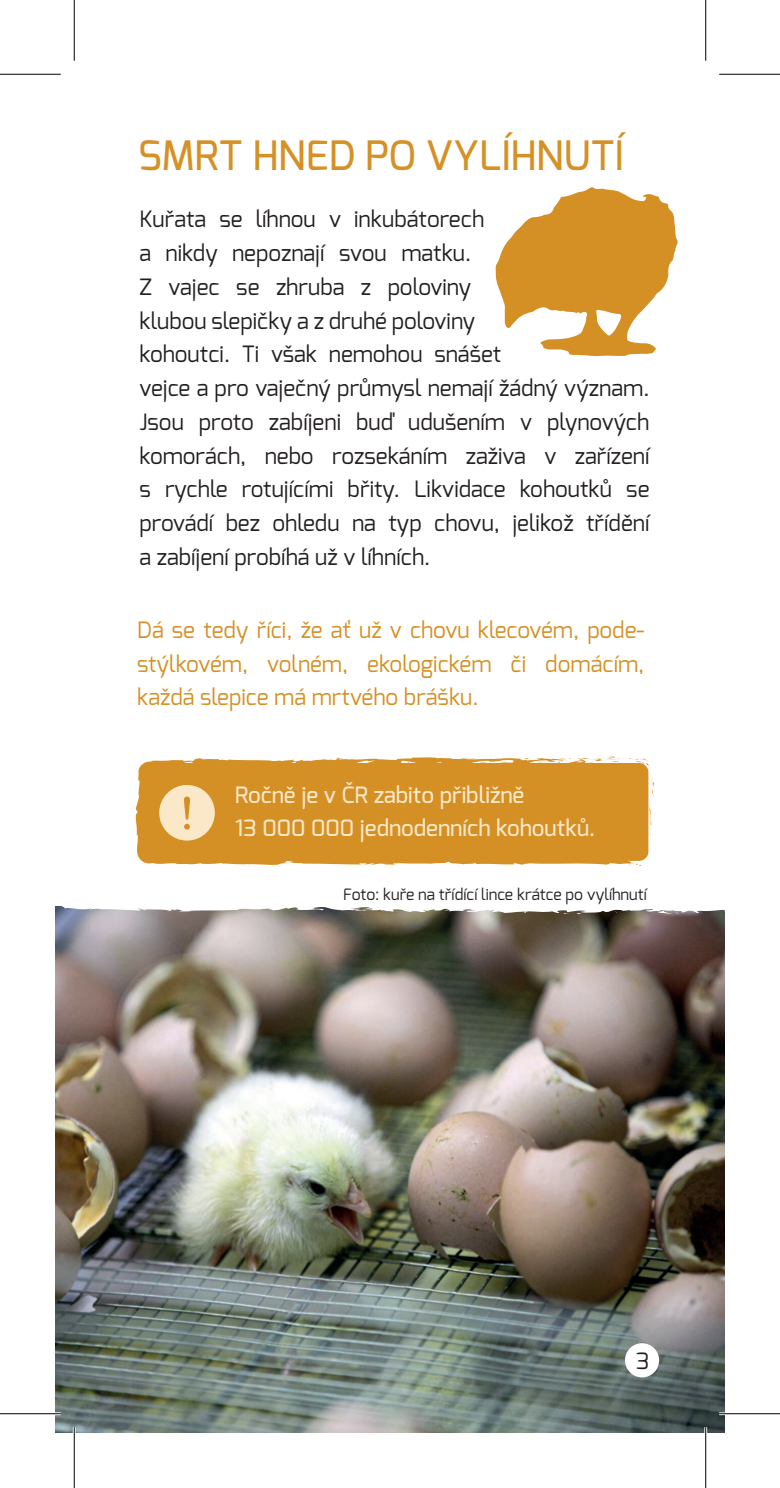
<style>
.page{position:relative;width:780px;height:1488px;background:#fff}
.page>*{position:absolute;margin:0;border:0;box-sizing:border-box;transform-origin:0 0}
.t1{font:500 40.5px "Exo";color:#d59026}
.t2{font:22.5px/33.8px "Exo";color:#231f20}
.t3{font:22.5px/33.8px "Exo";color:#d59025;text-align:justify}
.t4{font:500 22.5px/33.8px "Exo";color:#fae8c8}
.t5{font:15.75px "Exo";color:#231f20}
</style>
<div class="page">
<svg style="left:495px;top:187px;width:183px;height:169px"></svg>
<img style="left:55px;top:914px;width:670px;height:519px">
<div style="left:141px;top:763px;width:507px;height:98px;background:#d59025;border-radius:9px"></div>
<svg style="left:649px;top:807px;width:2px;height:18px"></svg>
<svg style="left:651px;top:778px;width:3px;height:20px"></svg>
<svg style="left:135px;top:757px;width:500px;height:108px"></svg>
<svg style="left:181px;top:763px;width:10px;height:4px"></svg>
<svg style="left:519px;top:756px;width:131px;height:11px"></svg>
<svg style="left:462px;top:758px;width:29px;height:8px"></svg>
<svg style="left:408px;top:762px;width:8px;height:5px"></svg>
<svg style="left:337px;top:766px;width:10px;height:2px"></svg>
<svg style="left:628px;top:864px;width:14px;height:2px"></svg>
<svg style="left:187px;top:854px;width:7px;height:2px"></svg>
<svg style="left:159px;top:785px;width:56px;height:56px"></svg>
<svg style="left:55px;top:906px;width:670px;height:8px"></svg>
<div style="left:625px;top:1343px;width:34px;height:34px;background:#fff;border-radius:50%"></div>
<hr style="left:0;top:1412px;width:61px;height:3px;background:#fff">
<hr style="left:719px;top:1412px;width:61px;height:3px;background:#fff">
<hr style="left:73px;top:1427px;width:3px;height:61px;background:#fff">
<hr style="left:704px;top:1427px;width:3px;height:61px;background:#fff">
<hr style="left:0;top:74px;width:61px;height:1px;background:#000">
<hr style="left:719px;top:74px;width:61px;height:1px;background:#000">
<hr style="left:0;top:1413px;width:61px;height:1px;background:#000">
<hr style="left:719px;top:1413px;width:61px;height:1px;background:#000">
<hr style="left:74px;top:0;width:1px;height:61px;background:#000">
<hr style="left:74px;top:1427px;width:1px;height:61px;background:#000">
<hr style="left:705px;top:0;width:1px;height:61px;background:#000">
<hr style="left:705px;top:1427px;width:1px;height:61px;background:#000">
<h1 class="t1" style="left:138px;top:129px;width:487px">SMRT HNED PO VYLÍHNUTÍ</h1>
<p class="t2" style="left:139px;top:202px;width:512px">Kuřata se líhnou v inkubátorech<br>a nikdy nepoznají svou matku.<br>Z vajec se zhruba z poloviny<br>klubou slepičky a z druhé poloviny<br>kohoutci. Ti však nemohou snášet<br>vejce a pro vaječný průmysl nemají žádný význam.<br>Jsou proto zabíjeni buď udušením v plynových komorách, nebo rozsekáním zaživa v zařízení s rychle rotujícími břity. Likvidace kohoutků se provádí bez ohledu na typ chovu, jelikož třídění a zabíjení probíhá už v líhních.</p>
<p class="t3" style="left:137px;top:613px;width:509px">Dá se tedy říci, že ať už v chovu klecovém, pode&shy;stýlkovém, volném, ekologickém či domácím, každá slepice má mrtvého brášku.</p>
<p class="t4" style="left:235px;top:777px;width:362px">Ročně je v ČR zabito přibližně<br>13 000 000 jednodenních kohoutků.</p>
<p class="t5" style="left:343px;top:884px;width:305px">Foto: kuře na třídící lince krátce po vylíhnutí</p>
<p class="t2" style="left:636px;top:1343px;width:15px">3</p>
</div>
